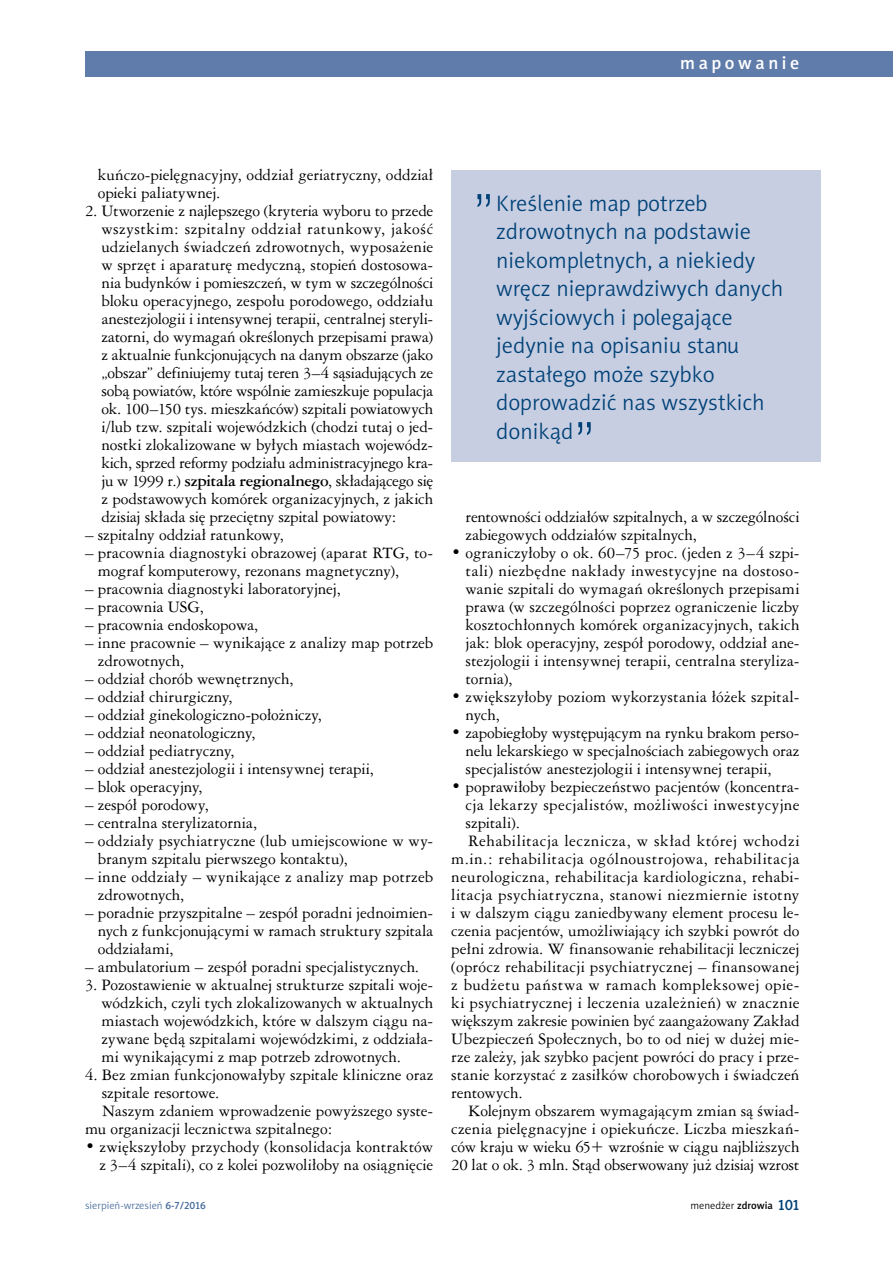
<style>
.page{position:relative;width:893px;height:1263px;background:#fff}
.page>*{position:absolute;margin:0;border:0;box-sizing:border-box;transform-origin:0 0}
.t1{font:52.5px "Swis 721 Lt PL";color:#004177}
.t2{font:22.5px/28.5px "Naomi Sans EFN Light";color:#004177}
.t3{font:18px "Naomi Sans EFN Medium";letter-spacing:.2em;color:#fff}
.t4{font:15px/18px "Ameri Garmnd PL";letter-spacing:.005em;color:#000}
.t5{font:15px "Ameri Garmnd PL";letter-spacing:.03em;color:#000}
.t6{font:15px "Ameri Garmnd PL";letter-spacing:-.015em;color:#000}
.t7{font:15px "Ameri Garmnd PL";letter-spacing:.04em;color:#000}
.t8{font:10.5px "Naomi Sans EFN Light";color:#456b9c}
.t9{font:10.5px "Naomi Sans EFN Light";color:#000}
.s1{font-weight:700}
.s2{font-family:"Naomi Sans EFN Medium"}
.s3{font-family:"Naomi Sans EFN Medium";font-size:15px;color:#004177}
</style>
<div class="page">
<div style="left:85px;top:51px;width:808px;height:26px;background:#607caa"></div>
<div style="left:451px;top:170px;width:370px;height:292px;background:#c7cee2"></div>
<p class="t3" style="left:680px;top:52px;width:121px">mapowanie</p>
<p class="t4" style="left:98px;top:165px;width:337px">kuńczo-pielęgnacyjny, oddział geriatryczny, oddział opieki paliatywnej.</p>
<p class="t4" style="left:101px;top:201px;width:333px;text-align:justify;text-indent:-16px">2. Utworzenie z najlepszego (kryteria wyboru to przede wszystkim: szpitalny oddział ratunkowy, jakość udzielanych świadczeń zdrowotnych, wyposażenie w sprzęt i aparaturę medyczną, stopień dostosowa&shy;nia budynków i pomieszczeń, w tym w szczególności bloku operacyjnego, zespołu porodowego, oddziału anestezjologii i intensywnej terapii, centralnej steryli&shy;zatorni, do wymagań określonych przepisami prawa) z aktualnie funkcjonujących na danym obszarze (jako „obszar” definiujemy tutaj teren 3–4 sąsiadujących ze sobą powiatów, które wspólnie zamieszkuje populacja ok. 100–150 tys. mieszkańców) szpitali powiatowych i/lub tzw. szpitali wojewódzkich (chodzi tutaj o jed&shy;nostki zlokalizowane w byłych miastach wojewódz&shy;kich, sprzed reformy podziału administracyjnego kra&shy;ju w 1999 r.) <span class="s1">szpitala regionalnego</span>, składającego się z podstawowych komórek organizacyjnych, z jakich dzisiaj składa się przeciętny szpital powiatowy:</p>
<p class="t4" style="left:85px;top:525px;width:200px">– szpitalny oddział ratunkowy,</p>
<p class="t4" style="left:98px;top:543px;width:337px;text-indent:-13px">– pracownia diagnostyki obrazowej (aparat RTG, to&shy;mograf komputerowy, rezonans magnetyczny),</p>
<p class="t4" style="left:85px;top:579px;width:257px">– pracownia diagnostyki laboratoryjnej,</p>
<p class="t4" style="left:85px;top:597px;width:120px">– pracownia USG,</p>
<p class="t4" style="left:85px;top:615px;width:175px">– pracownia endoskopowa,</p>
<p class="t4" style="left:98px;top:633px;width:337px;text-indent:-13px">– inne pracownie – wynikające z analizy map potrzeb zdrowotnych,</p>
<p class="t4" style="left:85px;top:669px;width:210px">– oddział chorób wewnętrznych,</p>
<p class="t4" style="left:85px;top:687px;width:149px">– oddział chirurgiczny,</p>
<p class="t4" style="left:85px;top:705px;width:239px">– oddział ginekologiczno-położniczy,</p>
<p class="t4" style="left:85px;top:723px;width:172px">– oddział neonatologiczny,</p>
<p class="t4" style="left:85px;top:741px;width:151px">– oddział pediatryczny,</p>
<p class="t4" style="left:85px;top:759px;width:291px">– oddział anestezjologii i intensywnej terapii,</p>
<p class="t4" style="left:85px;top:777px;width:119px">– blok operacyjny,</p>
<p class="t4" style="left:85px;top:795px;width:125px">– zespół porodowy,</p>
<p class="t4" style="left:85px;top:813px;width:174px">– centralna sterylizatornia,</p>
<p class="t4" style="left:98px;top:831px;width:337px;text-indent:-13px">– oddziały psychiatryczne (lub umiejscowione w wy&shy;branym szpitalu pierwszego kontaktu),</p>
<p class="t4" style="left:98px;top:867px;width:337px;text-indent:-13px">– inne oddziały – wynikające z analizy map potrzeb zdrowotnych,</p>
<p class="t4" style="left:98px;top:903px;width:337px;text-align:justify;text-indent:-13px">– poradnie przyszpitalne – zespół poradni jednoimien&shy;nych z funkcjonującymi w ramach struktury szpitala oddziałami,</p>
<p class="t4" style="left:85px;top:957px;width:336px">– ambulatorium – zespół poradni specjalistycznych.</p>
<p class="t4" style="left:102px;top:975px;width:333px;text-align:justify;text-indent:-16px">3. Pozostawienie w aktualnej strukturze szpitali woje&shy;wódzkich, czyli tych zlokalizowanych w aktualnych miastach wojewódzkich, które w dalszym ciągu na&shy;zywane będą szpitalami wojewódzkimi, z oddziała&shy;mi wynikającymi z map potrzeb zdrowotnych.</p>
<p class="t4" style="left:85px;top:1065px;width:350px">4. Bez zmian funkcjonowałyby szpitale kliniczne oraz</p>
<p class="t4" style="left:102px;top:1083px;width:119px">szpitale resortowe.</p>
<p class="t4" style="left:102px;top:1101px;width:333px">Naszym zdaniem wprowadzenie powyższego syste-</p>
<p class="t4" style="left:85px;top:1119px;width:249px">mu organizacji lecznictwa szpitalnego:</p>
<p class="t4" style="left:85px;top:1137px;width:350px;text-align:right">• zwiększyłoby przychody (konsolidacja kontraktów z 3–4 szpitali), co z kolei pozwoliłoby na osiągnięcie</p>
<h1 class="t1" style="left:472px;top:180px;width:24px">”</h1>
<h2 class="t2" style="left:496px;top:189px;width:288px">Kreślenie map potrzeb zdrowotnych na podstawie niekompletnych, a niekiedy wręcz nieprawdziwych danych wyjściowych i polegające jedynie na opisaniu stanu zastałego może szybko doprowadzić nas wszystkich donikąd</h2>
<h1 class="t1" style="left:573px;top:408px;width:24px">”</h1>
<p class="t4" style="left:466px;top:507px;width:335px">rentowności oddziałów szpitalnych, a w szczególności zabiegowych oddziałów szpitalnych,</p>
<p class="t4" style="left:466px;top:543px;width:335px;text-align:justify;text-indent:-14px">• ograniczyłoby o ok. 60–75 proc. (jeden z 3–4 szpi&shy;tali) niezbędne nakłady inwestycyjne na dostoso&shy;wanie szpitali do wymagań określonych przepisami prawa (w szczególności poprzez ograniczenie liczby kosztochłonnych komórek organizacyjnych, takich jak: blok operacyjny, zespół porodowy, oddział ane&shy;stezjologii i intensywnej terapii, centralna steryliza&shy;tornia),</p>
<p class="t4" style="left:466px;top:687px;width:335px;text-indent:-14px">• zwiększyłoby poziom wykorzystania łóżek szpital&shy;nych,</p>
<p class="t4" style="left:466px;top:723px;width:335px;text-align:justify;text-indent:-14px">• zapobiegłoby występującym na rynku brakom perso&shy;nelu lekarskiego w specjalnościach zabiegowych oraz specjalistów anestezjologii i intensywnej terapii,</p>
<p class="t4" style="left:451px;top:777px;width:350px">• poprawiłoby bezpieczeństwo pacjentów (koncentra-</p>
<p class="t5" style="left:466px;top:795px;width:335px">cja lekarzy specjalistów, możliwości inwestycyjne</p>
<p class="t4" style="left:466px;top:813px;width:56px">szpitali).</p>
<p class="t7" style="left:468px;top:831px;width:333px">Rehabilitacja lecznicza, w skład której wchodzi</p>
<p class="t5" style="left:451px;top:849px;width:350px">m.in.: rehabilitacja ogólnoustrojowa, rehabilitacja</p>
<p class="t4" style="left:451px;top:867px;width:350px">neurologiczna, rehabilitacja kardiologiczna, rehabi-</p>
<p class="t5" style="left:451px;top:885px;width:350px">litacja psychiatryczna, stanowi niezmiernie istotny</p>
<p class="t4" style="left:451px;top:903px;width:350px">i w dalszym ciągu zaniedbywany element procesu le-</p>
<p class="t4" style="left:451px;top:921px;width:350px">czenia pacjentów, umożliwiający ich szybki powrót do</p>
<p class="t4" style="left:451px;top:939px;width:350px">pełni zdrowia. W finansowanie rehabilitacji leczniczej</p>
<p class="t4" style="left:451px;top:957px;width:350px">(oprócz rehabilitacji psychiatrycznej – finansowanej</p>
<p class="t5" style="left:451px;top:975px;width:350px">z budżetu państwa w ramach kompleksowej opie-</p>
<p class="t4" style="left:451px;top:993px;width:350px">ki psychiatrycznej i leczenia uzależnień) w znacznie</p>
<p class="t4" style="left:451px;top:1011px;width:350px">większym zakresie powinien być zaangażowany Zakład</p>
<p class="t4" style="left:451px;top:1029px;width:350px">Ubezpieczeń Społecznych, bo to od niej w dużej mie-</p>
<p class="t4" style="left:451px;top:1047px;width:350px">rze zależy, jak szybko pacjent powróci do pracy i prze-</p>
<p class="t4" style="left:451px;top:1065px;width:350px">stanie korzystać z zasiłków chorobowych i świadczeń</p>
<p class="t4" style="left:451px;top:1083px;width:73px">rentowych.</p>
<p class="t4" style="left:468px;top:1101px;width:333px">Kolejnym obszarem wymagającym zmian są świad-</p>
<p class="t4" style="left:451px;top:1119px;width:350px">czenia pielęgnacyjne i opiekuńcze. Liczba mieszkań-</p>
<p class="t4" style="left:451px;top:1137px;width:350px">ców kraju w wieku 65+ wzrośnie w ciągu najbliższych</p>
<p class="t6" style="left:451px;top:1155px;width:350px">20 lat o ok. 3 mln. Stąd obserwowany już dzisiaj wzrost</p>
<p class="t8" style="left:85px;top:1199px;width:122px">sierpień-wrzesień <span class="s2">6-7/2016</span></p>
<p class="t9" style="left:691px;top:1199px;width:110px">menedżer <span class="s2">zdrowia</span> <span class="s3">101</span></p>
</div>
